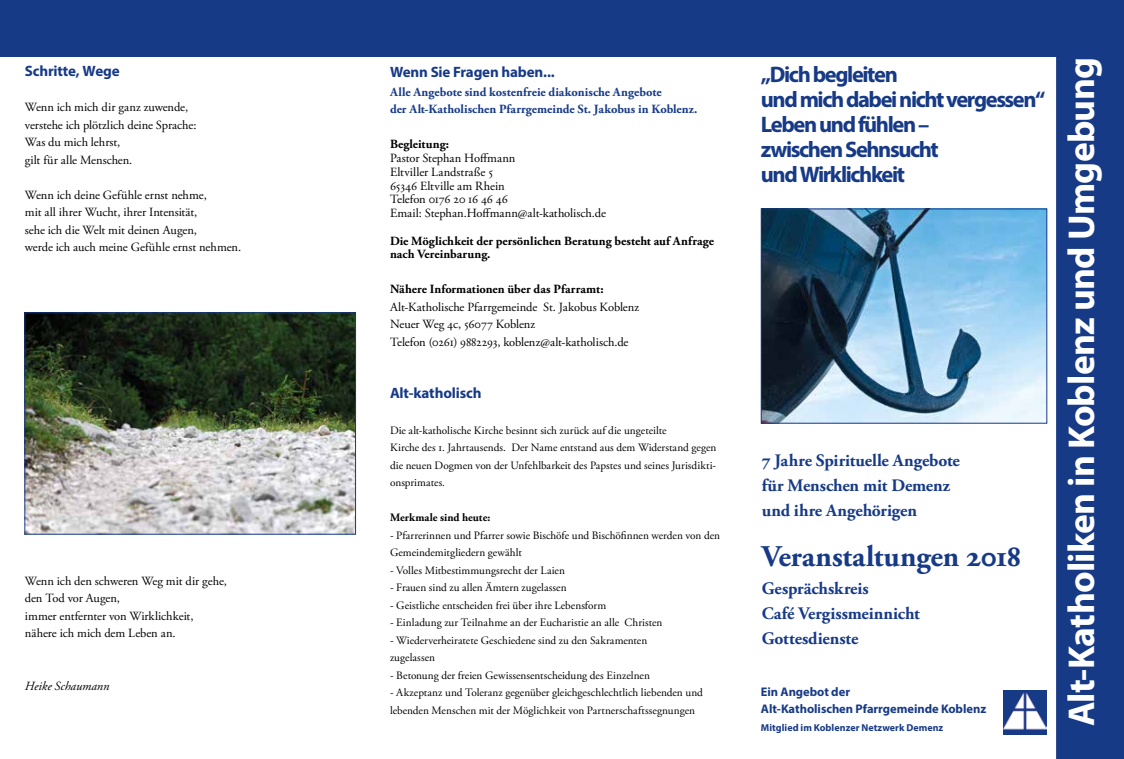
<style>
.page{position:relative;width:1124px;height:759px;background:#fff}
.page>*{position:absolute;margin:0;border:0;box-sizing:border-box;transform-origin:0 0}
.t1{font:700 37.5px "Myriad Pro";letter-spacing:-.02em;color:#fff}
.t2{font:700 30px "Adobe Garamond Pro";letter-spacing:-.005em;color:#173a87}
.t3{font:700 22.5px/25px "Myriad Pro";letter-spacing:-.065em;color:#173a87}
.t4{font:700 17.5px/25px "Adobe Garamond Pro";letter-spacing:-.005em;color:#173a87}
.t5{font:700 15px "Myriad Pro";letter-spacing:-.01em;color:#173a87}
.t6{font:12.5px/17.5px "Adobe Garamond Pro";letter-spacing:-.005em;color:#000}
.t7{font:700 12.5px/13.8px "Adobe Garamond Pro";color:#000}
.t8{font:700 12.5px/17.5px "Adobe Garamond Pro";color:#173a87}
.t9{font:700 12.5px/17.5px "Myriad Pro";letter-spacing:-.005em;color:#173a87}
.t10{font:italic 12.5px "Adobe Garamond Pro";letter-spacing:-.005em;color:#000}
.t11{font:11.25px/17.5px "Adobe Garamond Pro";color:#000}
.t12{font:700 11.25px "Adobe Garamond Pro";color:#000}
.t13{font:700 10px "Myriad Pro";letter-spacing:.005em;color:#173a87}
</style>
<div class="page">
<svg style="left:1054px;top:56px;width:69px;height:702px;background:#294990"></svg>
<div style="left:0;top:0;width:1123px;height:56px;background:#173a87"></div>
<img style="left:1003px;top:690px;width:43px;height:43px">
<img style="left:762px;top:210px;width:282px;height:211px">
<div style="left:760px;top:208px;width:286px;height:215px;border:1px solid #173a87"></div>
<img style="left:27px;top:314px;width:327px;height:218px">
<div style="left:25px;top:312px;width:331px;height:222px;border:1px solid #173a87"></div>
<div style="left:1065px;top:57px;width:42px;height:669px;background:#173a87"></div>
<div style="left:1064px;top:56px;width:44px;height:671px;border:1px solid #173a87"></div>
<h3 class="t5" style="left:25px;top:61px;width:96px">Schritte, Wege</h3>
<p class="t6" style="left:25px;top:99px;width:173px">Wenn ich mich dir ganz zuwende, verstehe ich plötzlich deine Sprache:<br>Was du mich lehrst,<br>gilt für alle Menschen.</p>
<p class="t6" style="left:25px;top:186px;width:218px">Wenn ich deine Gefühle ernst nehme,<br>mit all ihrer Wucht, ihrer Intensität,<br>sehe ich die Welt mit deinen Augen,<br>werde ich auch meine Gefühle ernst nehmen.</p>
<p class="t6" style="left:25px;top:572px;width:204px">Wenn ich den schweren Weg mit dir gehe, den Tod vor Augen,<br>immer entfernter von Wirklichkeit, nähere ich mich dem Leben an.</p>
<p class="t10" style="left:25px;top:677px;width:86px">Heike Schaumann</p>
<h3 class="t5" style="left:390px;top:62px;width:166px">Wenn Sie Fragen haben...</h3>
<p class="t8" style="left:390px;top:83px;width:309px">Alle Angebote sind kostenfreie diakonische Angebote<br>der Alt-Katholischen Pfarrgemeinde St. Jakobus in Koblenz.</p>
<p class="t7" style="left:390px;top:138px;width:61px">Begleitung:</p>
<p class="t6" style="left:390px;top:151px;width:217px;line-height:13.8px">Pastor Stephan Hoffmann<br>Eltviller Landstraße 5<br>65346 Eltville am Rhein<br>Telefon 0176 20 16 46 46<br>Email: Stephan.Hoffmann@alt-katholisch.de</p>
<p class="t7" style="left:390px;top:234px;width:325px">Die Möglichkeit der persönlichen Beratung besteht auf Anfrage nach Vereinbarung.</p>
<p class="t7" style="left:390px;top:283px;width:215px">Nähere Informationen über das Pfarramt:</p>
<p class="t6" style="left:390px;top:298px;width:250px">Alt-Katholische Pfarrgemeinde St. Jakobus Koblenz<br>Neuer Weg 4c, 56077 Koblenz<br>Telefon (0261) 9882293, koblenz@alt-katholisch.de</p>
<h3 class="t5" style="left:390px;top:383px;width:93px">Alt-katholisch</h3>
<p class="t11" style="left:390px;top:421px;width:328px">Die alt-katholische Kirche besinnt sich zurück auf die ungeteilte<br>Kirche des 1. Jahrtausends. Der Name entstand aus dem Widerstand gegen die neuen Dogmen von der Unfehlbarkeit des Papstes und seines Jurisdikti&shy;onsprimates.</p>
<p class="t12" style="left:390px;top:511px;width:102px">Merkmale sind heute:</p>
<p class="t11" style="left:390px;top:526px;width:331px">- Pfarrerinnen und Pfarrer sowie Bischöfe und Bischöfinnen werden von den<br>Gemeindemitgliedern gewählt</p>
<p class="t11" style="left:390px;top:561px;width:176px">- Volles Mitbestimmungsrecht der Laien</p>
<p class="t11" style="left:390px;top:579px;width:178px">- Frauen sind zu allen Ämtern zugelassen</p>
<p class="t11" style="left:390px;top:596px;width:217px">- Geistliche entscheiden frei über ihre Lebensform</p>
<p class="t11" style="left:390px;top:614px;width:274px">- Einladung zur Teilnahme an der Eucharistie an alle Christen</p>
<p class="t11" style="left:390px;top:631px;width:259px">- Wiederverheiratete Geschiedene sind zu den Sakramenten zugelassen</p>
<p class="t11" style="left:390px;top:666px;width:261px">- Betonung der freien Gewissensentscheidung des Einzelnen</p>
<p class="t11" style="left:390px;top:684px;width:314px">- Akzeptanz und Toleranz gegenüber gleichgeschlechtlich liebenden und lebenden Menschen mit der Möglichkeit von Partnerschaftssegnungen</p>
<h3 class="t3" style="left:760px;top:61px;width:286px">„Dich begleiten<br>und mich dabei nicht vergessen“<br>Leben und fühlen –<br>zwischen Sehnsucht<br>und Wirklichkeit</h3>
<h3 class="t4" style="left:761px;top:448px;width:200px">7 Jahre Spirituelle Angebote für Menschen mit Demenz und ihre Angehörigen</h3>
<h2 class="t2" style="left:761px;top:539px;width:261px">Veranstaltungen 2018</h2>
<h3 class="t4" style="left:761px;top:575px;width:159px">Gesprächskreis<br>Café Vergissmeinnicht<br>Gottesdienste</h3>
<p class="t9" style="left:760px;top:682px;width:227px">Ein Angebot der<br>Alt-Katholischen Pfarrgemeinde Koblenz</p>
<p class="t13" style="left:760px;top:720px;width:184px">Mitglied im Koblenzer Netzwerk Demenz</p>
<h1 class="t1" style="left:1056px;top:726px;width:670px;rotate:-90deg">Alt-Katholiken in Koblenz und Umgebung</h1>
</div>
